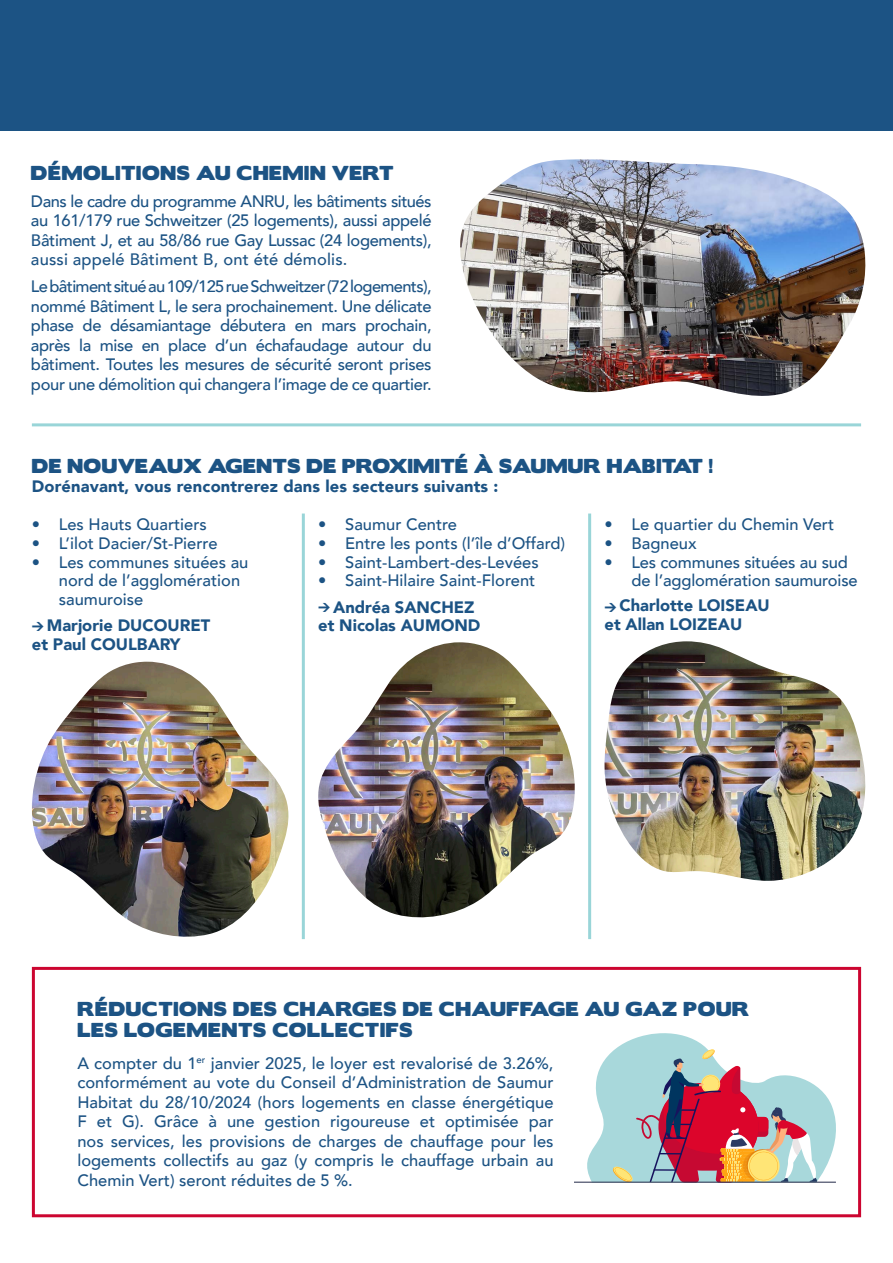
<style>
.page{position:relative;width:893px;height:1263px;background:#fff}
.page>*{position:absolute;margin:0;border:0;box-sizing:border-box;transform-origin:0 0}
.t1{font:18px "Boris Black Bloxx";letter-spacing:.04em;color:#1c5384}
.t2{font:500 16.5px/19.5px "Avenir";color:#1c5384;text-align:justify}
.t3{font:900 16.5px "Avenir";color:#1c5384}
.t4{font:500 16.5px "Avenir";letter-spacing:-.04em;color:#1c5384}
.s1{font-family:"DIN";font-size:12px}
</style>
<div class="page">
<div style="left:0;top:0;width:893px;height:130px;background:#1c5384"></div>
<img style="left:32px;top:662px;width:257px;height:275px">
<img style="left:318px;top:642px;width:257px;height:276px">
<img style="left:604px;top:641px;width:262px;height:240px">
<hr style="left:32px;top:423px;width:829px;height:3px;background:#99d5d8">
<hr style="left:588px;top:513px;width:3px;height:426px;background:#99d5d8">
<hr style="left:302px;top:513px;width:3px;height:426px;background:#99d5d8">
<div style="left:32px;top:967px;width:829px;height:250px;border:3px solid #cc0530"></div>
<img style="left:460px;top:159px;width:406px;height:237px">
<svg style="left:615px;top:1033px;width:92px;height:16px"></svg>
<svg style="left:575px;top:1049px;width:261px;height:134px"></svg>
<p class="t1" style="left:31px;top:159px;width:364px">DÉMOLITIONS AU CHEMIN VERT</p>
<p class="t2" style="left:31px;top:191px;width:402px">Dans le cadre du programme ANRU, les bâtiments situés au 161/179 rue Schweitzer (25 logements), aussi appelé Bâtiment J, et au 58/86 rue Gay Lussac (24 logements), aussi appelé Bâtiment B, ont été démolis.</p>
<p class="t4" style="left:31px;top:272px;width:402px">Le bâtiment situé au 109/125 rue Schweitzer (72 logements),</p>
<p class="t2" style="left:31px;top:296px;width:402px">nommé Bâtiment L, le sera prochainement. Une délicate phase de désamiantage débutera en mars prochain, après la mise en place d’un échafaudage autour du bâtiment. Toutes les mesures de sécurité seront prises pour une démolition qui changera l’image de ce quartier.</p>
<p class="t1" style="left:32px;top:452px;width:682px">DE NOUVEAUX AGENTS DE PROXIMITÉ À SAUMUR HABITAT !</p>
<p class="t3" style="left:32px;top:472px;width:468px">Dorénavant, vous rencontrerez dans les secteurs suivants :</p>
<p class="t2" style="left:32px;top:514px;width:176px">• Les Hauts Quartiers</p>
<p class="t2" style="left:32px;top:532px;width:187px">• L’ilot Dacier/St-Pierre</p>
<p class="t2" style="left:59px;top:551px;width:191px;line-height:18.8px;text-align:left;text-indent:-27px">• Les communes situées au nord de l’agglomération saumuroise</p>
<p class="t3" style="left:32px;top:611px;width:180px"><span class="s1">&gt;</span> Marjorie DUCOURET</p>
<p class="t3" style="left:32px;top:630px;width:150px">et Paul COULBARY</p>
<p class="t2" style="left:604px;top:514px;width:231px">• Le quartier du Chemin Vert</p>
<p class="t2" style="left:604px;top:532px;width:94px">• Bagneux</p>
<p class="t2" style="left:631px;top:551px;width:228px;line-height:18.8px;text-indent:-27px">• Les communes situées au sud de l’agglomération saumuroise</p>
<p class="t3" style="left:604px;top:591px;width:167px"><span class="s1">&gt;</span> Charlotte LOISEAU</p>
<p class="t3" style="left:604px;top:610px;width:139px">et Allan LOIZEAU</p>
<p class="t2" style="left:318px;top:514px;width:140px">• Saumur Centre</p>
<p class="t2" style="left:318px;top:532px;width:248px">• Entre les ponts (l’île d’Offard)</p>
<p class="t2" style="left:318px;top:551px;width:222px">• Saint-Lambert-des-Levées</p>
<p class="t2" style="left:318px;top:570px;width:219px">• Saint-Hilaire Saint-Florent</p>
<p class="t3" style="left:318px;top:593px;width:158px"><span class="s1">&gt;</span> Andréa SANCHEZ</p>
<p class="t3" style="left:318px;top:611px;width:164px">et Nicolas AUMOND</p>
<p class="t1" style="left:77px;top:995px;width:673px">RÉDUCTIONS DES CHARGES DE CHAUFFAGE AU GAZ POUR</p>
<p class="t1" style="left:77px;top:1017px;width:337px">LES LOGEMENTS COLLECTIFS</p>
<p class="t2" style="left:77px;top:1052px;width:478px">A compter du 1<sup>er</sup> janvier 2025, le loyer est revalorisé de 3.26%, conformément au vote du Conseil d’Administration de Saumur Habitat du 28/10/2024 (hors logements en classe énergétique F et G). Grâce à une gestion rigoureuse et optimisée par nos services, les provisions de charges de chauffage pour les logements collectifs au gaz (y compris le chauffage urbain au Chemin Vert) seront réduites de 5 %.</p>
</div>
